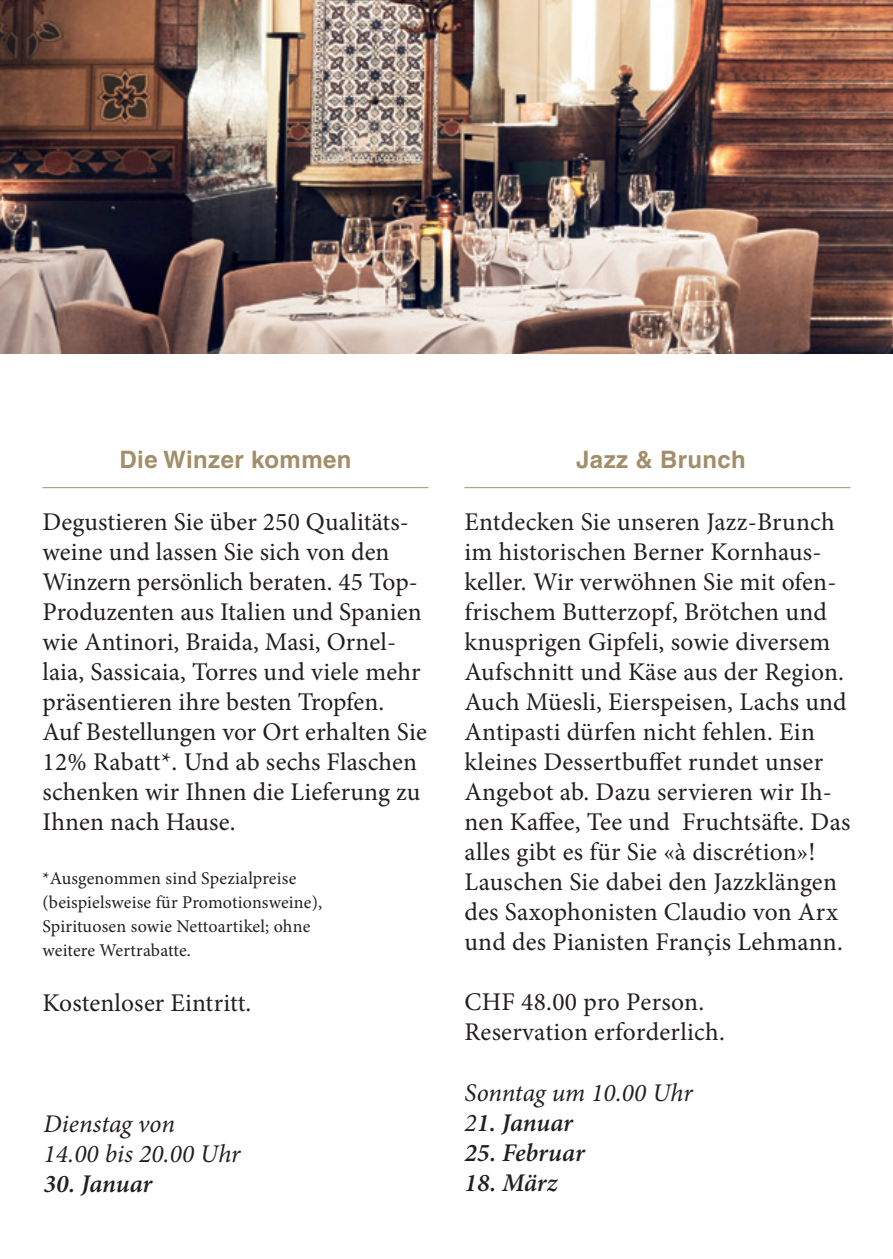
<style>
.page{position:relative;width:893px;height:1259px;background:#fff}
.page>*{position:absolute;margin:0;border:0;box-sizing:border-box;transform-origin:0 0}
.t1{font:25.5px/30px "Minion Pro";letter-spacing:.005em;color:#231f20}
.t2{font:italic 25.5px/30px "Minion Pro";color:#231f20}
.t3{font:italic 600 25.5px "Minion Pro";letter-spacing:-.01em;color:#231f20}
.t4{font:700 24px "Helvetica";letter-spacing:.015em;color:#a38e6a}
.t5{font:18px/24px "Minion Pro";letter-spacing:.005em;color:#231f20}
.s1{font-weight:400}
</style>
<div class="page">
<img style="left:0;top:0;width:893px;height:353px">
<hr style="left:464px;top:487px;width:386px;height:1px;background:#a38e6a">
<hr style="left:43px;top:487px;width:385px;height:1px;background:#a38e6a">
<p class="t4" style="left:120px;top:445px;width:233px">Die Winzer kommen</p>
<p class="t1" style="left:43px;top:507px;width:386px">Degustieren Sie über 250 Qualitäts&shy;weine und lassen Sie sich von den Winzern persönlich beraten. 45 Top-Produzenten aus Italien und Spanien wie Antinori, Braida, Masi, Ornel&shy;laia, Sassicaia, Torres und viele mehr präsentieren ihre besten Tropfen.<br>Auf Bestellungen vor Ort erhalten Sie 12% Rabatt*. Und ab sechs Flaschen schenken wir Ihnen die Lieferung zu Ihnen nach Hause.</p>
<p class="t5" style="left:43px;top:866px;width:281px">*Ausgenommen sind Spezialpreise (beispielsweise für Promotionsweine), Spirituosen sowie Nettoartikel; ohne weitere Wertrabatte.</p>
<p class="t1" style="left:43px;top:988px;width:210px">Kostenloser Eintritt.</p>
<p class="t2" style="left:44px;top:1108px;width:198px">Dienstag von<br>14.00 bis 20.00 Uhr</p>
<p class="t3" style="left:44px;top:1166px;width:110px">30. Januar</p>
<p class="t4" style="left:576px;top:445px;width:171px">Jazz &amp; Brunch</p>
<p class="t1" style="left:464px;top:507px;width:387px">Entdecken Sie unseren Jazz-Brunch im historischen Berner Kornhaus&shy;keller. Wir verwöhnen Sie mit ofen&shy;frischem Butterzopf, Brötchen und knusprigen Gipfeli, sowie diversem Aufschnitt und Käse aus der Region.<br>Auch Müesli, Eierspeisen, Lachs und Antipasti dürfen nicht fehlen. Ein kleines Dessertbuffet rundet unser Angebot ab. Dazu servieren wir Ih&shy;nen Kaffee, Tee und Fruchtsäfte. Das alles gibt es für Sie «à discrétion»!<br>Lauschen Sie dabei den Jazzklängen des Saxophonisten Claudio von Arx und des Pianisten Françis Lehmann.</p>
<p class="t1" style="left:464px;top:986px;width:262px">CHF 48.00 pro Person.<br>Reservation erforderlich.</p>
<p class="t2" style="left:464px;top:1077px;width:230px">Sonntag um 10.00 Uhr</p>
<p class="t3" style="left:464px;top:1105px;width:110px"><span class="s1">2</span>1. Januar</p>
<p class="t3" style="left:464px;top:1134px;width:122px">25. Februar</p>
<p class="t3" style="left:464px;top:1164px;width:94px">18. März</p>
</div>
